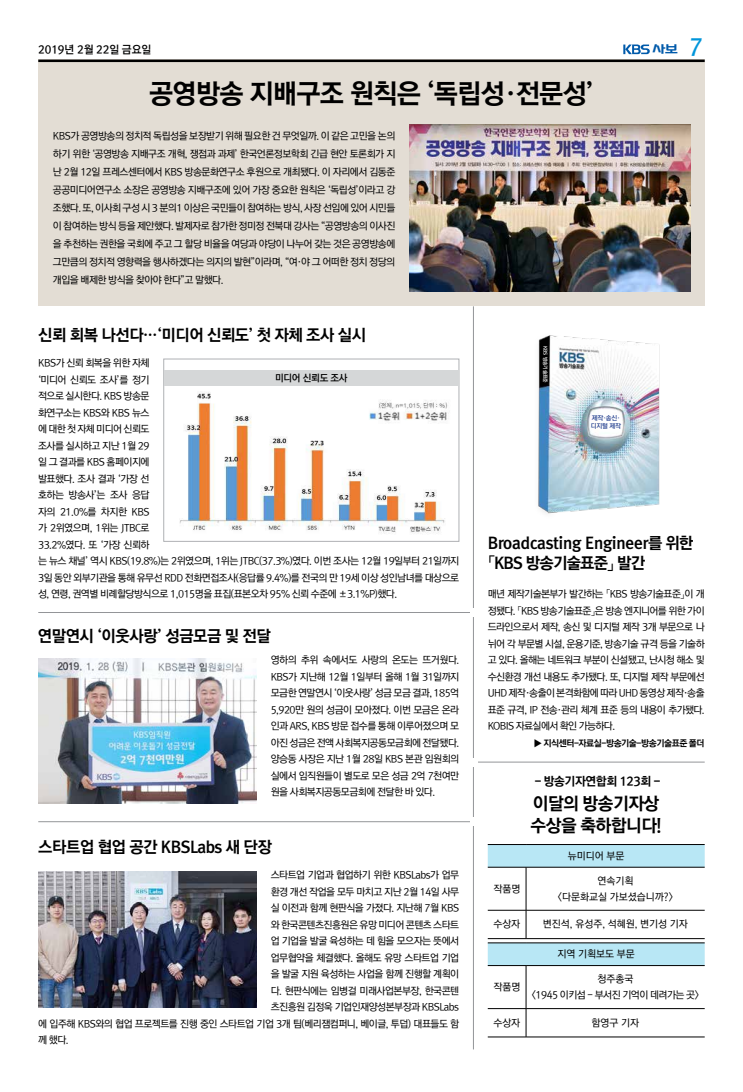
<style>
.page{position:relative;width:743px;height:1092px;background:#fff}
.page>*{position:absolute;margin:0;border:0;box-sizing:border-box;transform-origin:0 0}
.t1{font:27px "Rix Go EB";letter-spacing:-.03em;color:#000}
.t2{font:17.5px/22px "Rix Go EB";letter-spacing:-.03em;color:#000}
.t3{font:16px "Rix Go EB";letter-spacing:-.03em;color:#000}
.t4{font:16px/20px "Rix Go EB";letter-spacing:-.01em;color:#000}
.t5{font:14.5px "KBSCI";color:#005aaa}
.t6{font:12px "Rix Go EB";letter-spacing:-.03em;color:#000}
.t7{font:11px "Rix Go B";letter-spacing:-.01em;color:#000}
.t8{font:10px/16.5px "Rix Go M";letter-spacing:-.05em;color:#000;text-align:justify}
.t9{font:10px/16px "Rix Go M";color:#000;text-align:center}
.t10{font:9.7px "Rix Go B";letter-spacing:-.025em;color:#000}
.t11{font:9px "Rix Go EB";letter-spacing:-.05em;color:#000}
.t12{font:6.5px/8px "Rix Go B";letter-spacing:-.025em;color:#24408f}
.t13{font:5px "Rix Go B";letter-spacing:-.025em;color:#fff}
.s1{font-family:"Rix Go B";font-size:23px;color:#0095da}
</style>
<div class="page">
<hr style="left:488px;top:965px;width:38px;height:1px;background:#000">
<hr style="left:526px;top:965px;width:178px;height:1px;background:#000">
<hr style="left:488px;top:1008px;width:38px;height:1px;background:#000">
<hr style="left:526px;top:1008px;width:178px;height:1px;background:#000">
<hr style="left:488px;top:1036px;width:38px;height:1px;background:#000">
<hr style="left:526px;top:1036px;width:178px;height:1px;background:#000">
<svg style="left:488px;top:844px;width:216px;height:121px"></svg>
<hr style="left:526px;top:965px;width:1px;height:43px;background:#000">
<svg style="left:526px;top:1008px;width:1px;height:28px"></svg>
<div style="left:38px;top:60px;width:666px;height:246px;background:#e3ddd4"></div>
<hr style="left:473px;top:306px;width:1px;height:743px;background:#939598">
<hr style="left:473px;top:761px;width:231px;height:1px;background:#939598">
<div style="left:469px;top:758px;width:9px;height:8px;background:#fff"></div>
<hr style="left:38px;top:612px;width:436px;height:1px;background:#939598">
<div style="left:470px;top:608px;width:8px;height:9px;background:#fff"></div>
<hr style="left:38px;top:821px;width:436px;height:1px;background:#939598">
<div style="left:470px;top:817px;width:8px;height:9px;background:#fff"></div>
<img style="left:38px;top:658px;width:218px;height:145px">
<img style="left:409px;top:125px;width:281px;height:166px">
<img style="left:179px;top:391px;width:270px;height:143px">
<div style="left:164px;top:359px;width:295px;height:182px;border:1px solid #afb1b4"></div>
<div style="left:164px;top:370px;width:295px;height:16px;background:#d5d7d8"></div>
<img style="left:38px;top:871px;width:218px;height:136px">
<img style="left:538px;top:335px;width:122px;height:179px">
<svg style="left:623px;top:44px;width:26px;height:10px"></svg>
<hr style="left:38px;top:60px;width:666px;height:2px;background:#000">
<p class="t7" style="left:38px;top:42px;width:115px">2019년 2월 22일 금요일</p>
<h3 class="t5" style="left:652px;top:43px;width:52px">사보 <span class="s1">7</span></h3>
<h1 class="t1" style="left:149px;top:75px;width:447px">공영방송 지배구조 원칙은 ‘독립성·전문성’</h1>
<p class="t8" style="left:53px;top:126px;width:344px;line-height:18px">KBS가 공영방송의 정치적 독립성을 보장받기 위해 필요한 건 무엇일까. 이 같은 고민을 논의 하기 위한 ‘공영방송 지배구조 개혁, 쟁점과 과제’ 한국언론정보학회 긴급 현안 토론회가 지 난 2월 12일 프레스센터에서 KBS 방송문화연구소 후원으로 개최됐다. 이 자리에서 김동준 공공미디어연구소 소장은 공영방송 지배구조에 있어 가장 중요한 원칙은 ‘독립성’이라고 강 조했다. 또, 이사회 구성 시 3 분의1 이상은 국민들이 참여하는 방식, 사장 선임에 있어 시민들 이 참여하는 방식 등을 제안했다. 발제자로 참가한 정미정 전북대 강사는 “공영방송의 이사진 을 추천하는 권한을 국회에 주고 그 할당 비율을 여당과 야당이 나누어 갖는 것은 공영방송에 그만큼의 정치적 영향력을 행사하겠다는 의지의 발현”이라며, “여·야 그 어떠한 정치 정당의 개입을 배제한 방식을 찾아야 한다”고 말했다.</p>
<h3 class="t3" style="left:38px;top:324px;width:329px">신뢰 회복 나선다…‘미디어 신뢰도’ 첫 자체 조사 실시</h3>
<p class="t8" style="left:38px;top:354px;width:422px;text-align:left">KBS가 신뢰 회복을 위한 자체<br>‘미디어 신뢰도 조사’를 정기<br>적으로 실시한다. KBS 방송문<br>화연구소는 KBS와 KBS 뉴스<br>에 대한 첫 자체 미디어 신뢰도<br>조사를 실시하고 지난 1월 29<br>일 그 결과를 KBS 홈페이지에<br>발표했다. 조사 결과 ‘가장 선<br>호하는 방송사’는 조사 응답<br>자의 21.0%를 차지한 KBS<br>가 2위였으며, 1위는 JTBC로<br>33.2%였다. 또 ‘가장 신뢰하<br>는 뉴스 채널’ 역시 KBS(19.8%)는 2위였으며, 1위는 JTBC(37.3%)였다. 이번 조사는 12월 19일부터 21일까지<br>3일 동안 외부기관을 통해 유무선 RDD 전화면접조사(응답률 9.4%)를 전국의 만 19세 이상 성인남녀를 대상으로 성, 연령, 권역별 비례할당방식으로 1,015명을 표집(표본오차 95% 신뢰 수준에 ±3.1%P)했다.</p>
<p class="t10" style="left:275px;top:371px;width:74px">미디어 신뢰도 조사</p>
<h3 class="t3" style="left:38px;top:625px;width:234px">연말연시 ‘이웃사랑’ 성금모금 및 전달</h3>
<p class="t8" style="left:271px;top:651px;width:190px">영하의 추위 속에서도 사랑의 온도는 뜨거웠다.<br>KBS가 지난해 12월 1일부터 올해 1월 31일까지 모금한 연말연시 ‘이웃사랑’ 성금 모금 결과, 185억 5,920만 원의 성금이 모아졌다. 이번 모금은 온라 인과 ARS, KBS 방문 접수를 통해 이루어졌으며 모 아진 성금은 전액 사회복지공동모금회에 전달됐다. 양승동 사장은 지난 1월 28일 KBS 본관 임원회의 실에서 임직원들이 별도로 모은 성금 2억 7천여만 원을 사회복지공동모금회에 전달한 바 있다.</p>
<h3 class="t3" style="left:38px;top:836px;width:235px">스타트업 협업 공간 KBSLabs 새 단장</h3>
<p class="t8" style="left:271px;top:866px;width:190px">스타트업 기업과 협업하기 위한 KBSLabs가 업무</p>
<p class="t8" style="left:271px;top:882px;width:190px">환경 개선 작업을 모두 마치고 지난 2월 14일 사무</p>
<p class="t8" style="left:271px;top:899px;width:190px">실 이전과 함께 현판식을 가졌다. 지난해 7월 KBS</p>
<p class="t8" style="left:271px;top:915px;width:190px">와 한국콘텐츠진흥원은 유망 미디어 콘텐츠 스타트</p>
<p class="t8" style="left:271px;top:932px;width:190px">업 기업을 발굴 육성하는 데 힘을 모으자는 뜻에서</p>
<p class="t8" style="left:271px;top:948px;width:190px">업무협약을 체결했다. 올해도 유망 스타트업 기업</p>
<p class="t8" style="left:271px;top:965px;width:190px">을 발굴 지원 육성하는 사업을 함께 진행할 계획이</p>
<p class="t8" style="left:271px;top:981px;width:190px">다. 현판식에는 임병걸 미래사업본부장, 한국콘텐</p>
<p class="t8" style="left:271px;top:998px;width:190px">츠진흥원 김정욱 기업인재양성본부장과 KBSLabs</p>
<p class="t8" style="left:38px;top:1014px;width:422px">에 입주해 KBS와의 협업 프로젝트를 진행 중인 스타트업 기업 3개 팀(베리잼컴퍼니, 베이글, 투덥) 대표들도 함</p>
<p class="t8" style="left:38px;top:1031px;width:32px">께 했다.</p>
<p class="t13" style="left:548px;top:346px;width:38px;rotate:90deg">KBS 방송기술표준</p>
<p class="t12" style="left:591px;top:414px;width:32px">제작·송신· 디지털 제작</p>
<h3 class="t4" style="left:488px;top:532px;width:207px">Broadcasting Engineer를 위한「KBS 방송기술표준」 발간</h3>
<p class="t8" style="left:488px;top:585px;width:218px">매년 제작기술본부가 발간하는 「KBS 방송기술표준」이 개 정됐다. 「KBS 방송기술표준」은 방송 엔지니어를 위한 가이 드라인으로서 제작, 송신 및 디지털 제작 3개 부문으로 나 뉘어 각 부문별 시설, 운용기준, 방송기술 규격 등을 기술하 고 있다. 올해는 네트워크 부분이 신설됐고, 난시청 해소 및 수신환경 개선 내용도 추가됐다. 또, 디지털 제작 부문에선 UHD 제작·송출이 본격화함에 따라 UHD 동영상 제작·송출 표준 규격, IP 전송·관리 체계 표준 등의 내용이 추가됐다.<br>KOBIS 자료실에서 확인 가능하다.</p>
<p class="t11" style="left:534px;top:737px;width:172px">▶ 지식센터-자료실-방송기술-방송기술표준 폴더</p>
<p class="t6" style="left:535px;top:773px;width:127px">- 방송기자연합회 123회 -</p>
<h2 class="t2" style="left:530px;top:791px;width:132px">이달의 방송기자상 수상을 축하합니다!</h2>
<p class="t8" style="left:568px;top:847px;width:58px">뉴미디어 부문</p>
<p class="t8" style="left:493px;top:879px;width:28px">작품명</p>
<p class="t9" style="left:558px;top:872px;width:117px">연속기획<br>&lt;다문화교실 가보셨습니까?&gt;</p>
<p class="t8" style="left:493px;top:915px;width:28px">수상자</p>
<p class="t9" style="left:543px;top:915px;width:146px">변진석, 유성주, 석혜원, 변기성 기자</p>
<p class="t8" style="left:557px;top:945px;width:79px">지역 기획보도 부문</p>
<p class="t8" style="left:493px;top:978px;width:28px">작품명</p>
<p class="t8" style="left:532px;top:970px;width:169px;line-height:16px;text-align:center">청주총국<br>&lt;1945 이키섬 - 부서진 기억이 데려가는 곳&gt;</p>
<p class="t8" style="left:493px;top:1013px;width:28px">수상자</p>
<p class="t8" style="left:591px;top:1013px;width:49px">함영구 기자</p>
</div>
